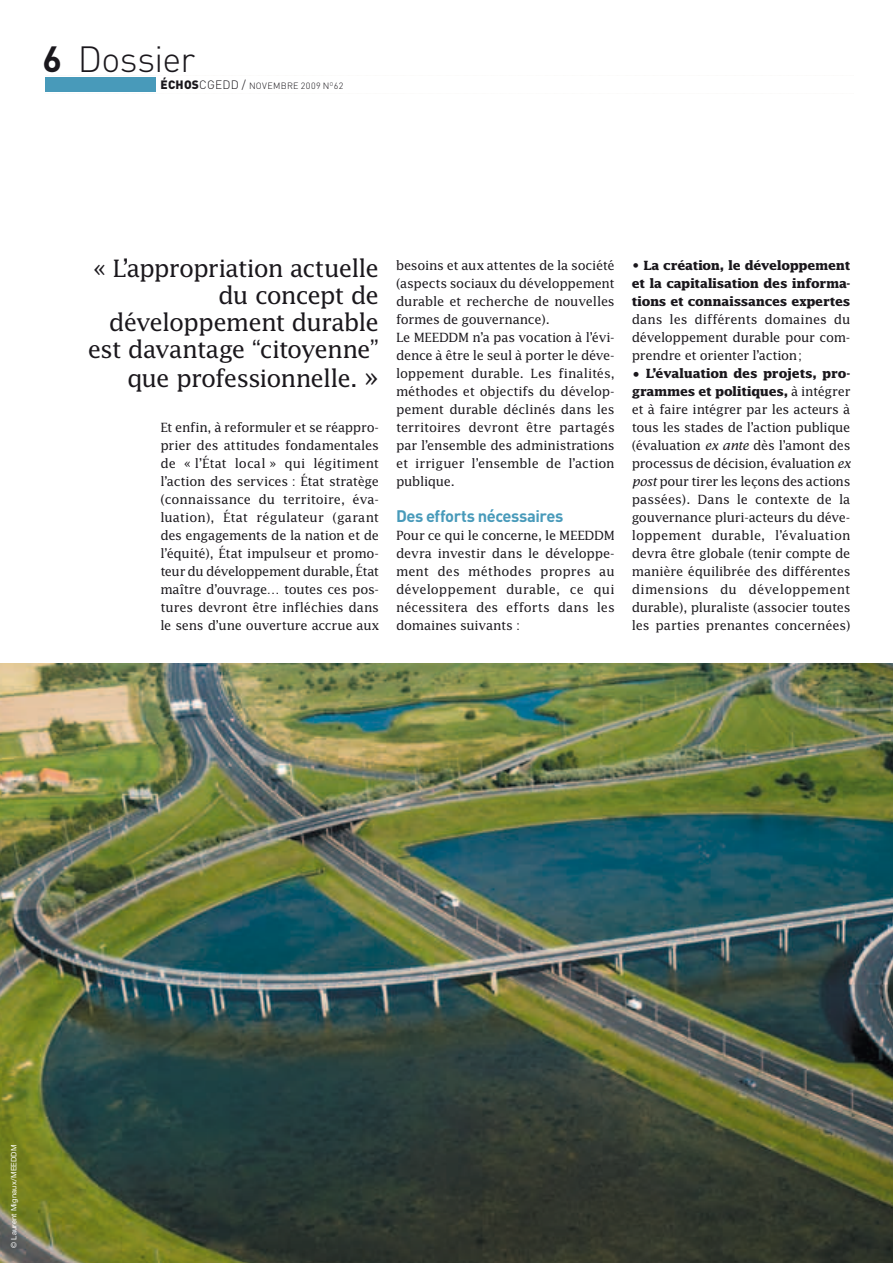
<style>
.page{position:relative;width:893px;height:1263px;background:#fff}
.page>*{position:absolute;margin:0;border:0;box-sizing:border-box;transform-origin:0 0}
.t1{font:300 36px "DIN";letter-spacing:-.02em;color:#1a171c}
.t2{font:24px/27.3px "Lucida";letter-spacing:-.045em;color:#1a171c;text-align:right}
.t3{font:700 16.5px "DIN";letter-spacing:-.025em;color:#489aba}
.t4{font:12.75px/18px "Lucida";letter-spacing:-.015em;color:#1a171c;text-align:justify}
.t5{font:700 12.75px/18px "Lucida";letter-spacing:-.025em;color:#1a171c;text-align:justify}
.t6{font:300 9px "DIN";letter-spacing:.035em;color:#1a171c}
.t7{font:7.5px "Helvetica Neue";letter-spacing:.02em;color:#fff}
.s1{font-weight:700}
.s2{font-weight:900;font-size:12px}
.s3{font-size:12px}
.s4{font-size:27px}
.s5{font-weight:400}
.s6{font-style:italic}
</style>
<div class="page">
<div style="left:46px;top:77px;width:110px;height:15px;background:#489aba"></div>
<img style="left:0;top:663px;width:893px;height:600px">
<h1 class="t1" style="left:43px;top:37px;width:154px"><span class="s1">6</span> Dossier</h1>
<p class="t6" style="left:161px;top:81px;width:184px"><span class="s2">ÉCHOS</span><span class="s3">CGEDD /</span> NOVEMBRE 2009 N<sup>O</sup> 62</p>
<h2 class="t2" style="left:88px;top:254px;width:293px">« L’appropriation actuelle du concept de développement durable est davantage “citoyenne” que professionnelle. <span class="s4">»</span></h2>
<p class="t4" style="left:160px;top:418px;width:220px">Et enfin, à reformuler et se réappro&shy;prier des attitudes fondamentales de « l’État local » qui légitiment l’action des services : État stratège (connaissance du territoire, éva&shy;luation), État régulateur (garant des engagements de la nation et de l’équité), État impulseur et promo&shy;teur du développement durable, État maître d’ouvrage… toutes ces pos&shy;tures devront être infléchies dans le sens d’une ouverture accrue aux</p>
<p class="t4" style="left:396px;top:256px;width:220px;text-align:left">besoins et aux attentes de la société (aspects sociaux du développement durable et recherche de nouvelles formes de gouvernance).<br>Le MEEDDM n’a pas vocation à l’évi&shy;dence à être le seul à porter le déve&shy;loppement durable. Les finalités, méthodes et objectifs du dévelop&shy;pement durable déclinés dans les territoires devront être partagés par l’ensemble des administrations et irriguer l’ensemble de l’action publique.</p>
<p class="t3" style="left:396px;top:505px;width:169px">Des efforts nécessaires</p>
<p class="t4" style="left:396px;top:526px;width:220px">Pour ce qui le concerne, le MEEDDM devra investir dans le développe&shy;ment des méthodes propres au développement durable, ce qui nécessitera des efforts dans les domaines suivants :</p>
<p class="t5" style="left:632px;top:256px;width:220px"><span class="s5">•</span> La création, le développement et la capitalisation des informa&shy;tions et connaissances expertes</p>
<p class="t4" style="left:632px;top:310px;width:220px">dans les différents domaines du développement durable pour com&shy;prendre et orienter l’action ;</p>
<p class="t4" style="left:632px;top:364px;width:220px"><span class="s1">• L’évaluation des projets, pro&shy;grammes et politiques,</span> à intégrer et à faire intégrer par les acteurs à tous les stades de l’action publique (évaluation <span class="s6">ex ante</span> dès l’amont des processus de décision, évaluation <span class="s6">ex post</span> pour tirer les leçons des actions passées). Dans le contexte de la gouvernance pluri-acteurs du déve&shy;loppement durable, l’évaluation devra être globale (tenir compte de manière équilibrée des différentes dimensions du développement durable), pluraliste (associer toutes les parties prenantes concernées)</p>
<p class="t7" style="left:9px;top:1248px;width:105px;rotate:-90deg">© Laurent Mignaux/MEEDDM</p>
</div>
